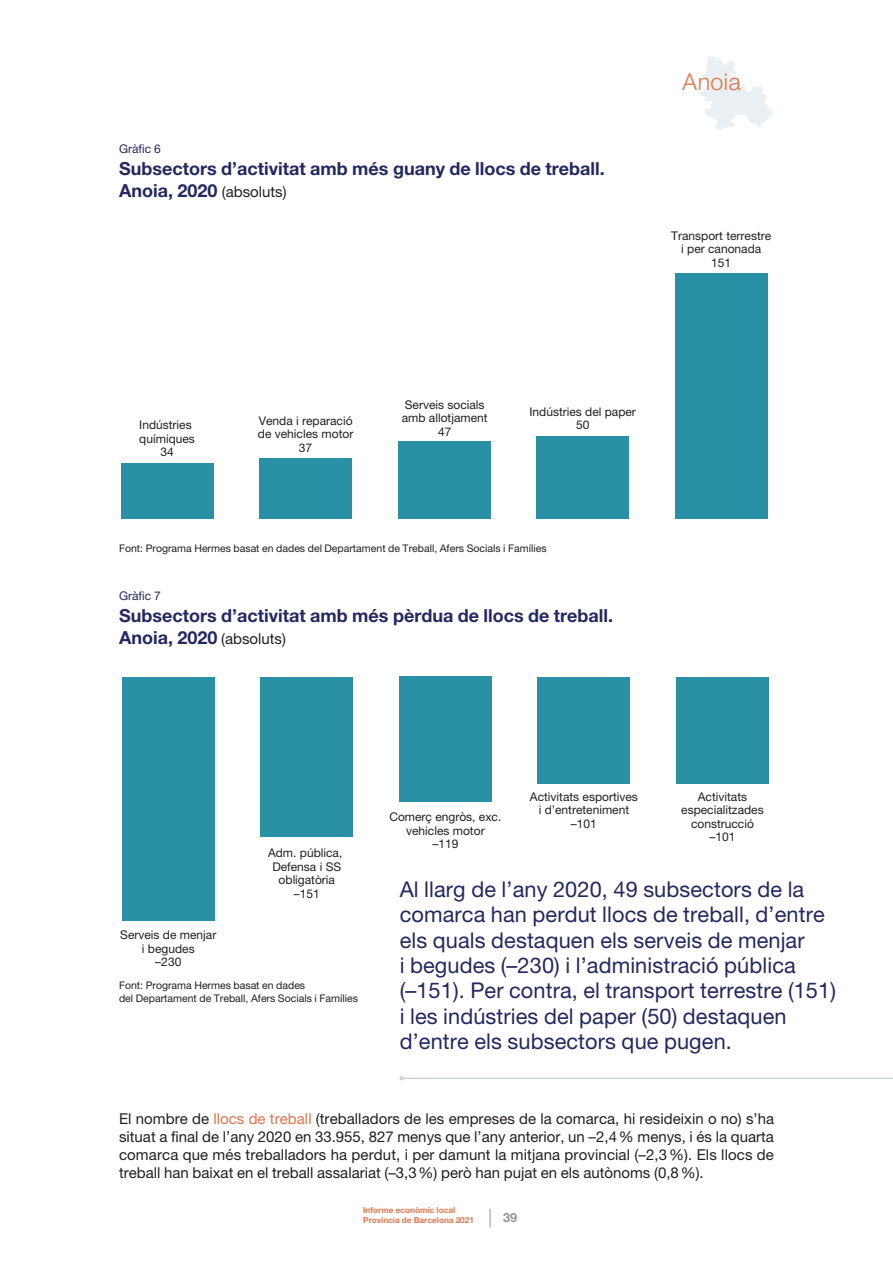
<style>
.page{position:relative;width:893px;height:1263px;background:#fff}
.page>*{position:absolute;margin:0;border:0;box-sizing:border-box;transform-origin:0 0}
.t1{font:300 23.1px "Helvetica Neue LT Std";letter-spacing:.02em;color:#df754a}
.t2{font:21.75px/25.5px "Helvetica Neue LT Std";letter-spacing:.005em;color:#242860}
.t3{font:700 18px/21.6px "Helvetica Neue LT Std";color:#242860}
.t4{font:15px/18px "Helvetica Neue LT Std";color:#231f20;text-align:justify}
.t5{font:700 12.75px "Helvetica Neue LT Std";color:#939598}
.t6{font:12px/13.5px "Helvetica Neue LT Std";color:#231f20;text-align:center}
.t7{font:12px "Helvetica Neue LT Std";color:#242860}
.t8{font:10.5px/12.6px "Helvetica Neue LT Std";color:#231f20}
.t9{font:700 8.25px/9.9px "Helvetica Neue LT Std";color:#df754a}
.s1{font-weight:400;font-size:15px;color:#231f20}
.s2{color:#df754a}
</style>
<div class="page">
<svg style="left:490px;top:1209px;width:1px;height:18px"></svg>
<div style="left:675px;top:273px;width:92px;height:245px;background:#2a90a5"></div>
<div style="left:536px;top:436px;width:93px;height:82px;background:#2a90a5"></div>
<div style="left:398px;top:441px;width:92px;height:77px;background:#2a90a5"></div>
<div style="left:259px;top:458px;width:93px;height:60px;background:#2a90a5"></div>
<div style="left:121px;top:462px;width:92px;height:56px;background:#2a90a5"></div>
<div style="left:676px;top:677px;width:93px;height:106px;background:#2a90a5"></div>
<div style="left:538px;top:677px;width:92px;height:106px;background:#2a90a5"></div>
<div style="left:399px;top:677px;width:93px;height:125px;background:#2a90a5"></div>
<div style="left:261px;top:677px;width:92px;height:159px;background:#2a90a5"></div>
<div style="left:122px;top:677px;width:93px;height:243px;background:#2a90a5"></div>
<hr style="left:403px;top:1078px;width:490px;height:1px;background:#b1c3cb">
<svg style="left:699px;top:56px;width:74px;height:74px"></svg>
<p class="t7" style="left:119px;top:142px;width:43px">Gràfic 6</p>
<p class="t3" style="left:119px;top:158px;width:487px">Subsectors d’activitat amb més guany de llocs de treball.<br>Anoia, 2020 <span class="s1">(absoluts)</span></p>
<h1 class="t1" style="left:683px;top:68px;width:60px">Anoia</h1>
<p class="t6" style="left:671px;top:228px;width:101px">Transport terrestre i per canonada<br>151</p>
<p class="t6" style="left:139px;top:418px;width:57px">Indústries químiques<br>34</p>
<p class="t6" style="left:258px;top:414px;width:97px">Venda i reparació de vehicles motor<br>37</p>
<p class="t6" style="left:402px;top:398px;width:87px">Serveis socials amb allotjament<br>47</p>
<p class="t6" style="left:529px;top:404px;width:108px">Indústries del paper<br>50</p>
<p class="t8" style="left:119px;top:542px;width:429px">Font: Programa Hermes basat en dades del Departament de Treball, Afers Socials i Famílies</p>
<p class="t7" style="left:119px;top:589px;width:43px">Gràfic 7</p>
<p class="t3" style="left:119px;top:605px;width:496px">Subsectors d’activitat amb més pèrdua de llocs de treball.<br>Anoia, 2020 <span class="s1">(absoluts)</span></p>
<p class="t6" style="left:268px;top:846px;width:76px">Adm. pública,<br>Defensa i SS obligatòria –151</p>
<p class="t6" style="left:120px;top:928px;width:98px">Serveis de menjar i begudes<br>–230</p>
<p class="t8" style="left:119px;top:979px;width:240px">Font: Programa Hermes basat en dades<br>del Departament de Treball, Afers Socials i Famílies</p>
<p class="t6" style="left:389px;top:810px;width:114px">Comerç engròs, exc. vehicles motor<br>–119</p>
<p class="t6" style="left:530px;top:789px;width:109px">Activitats esportives i d’entreteniment –101</p>
<p class="t6" style="left:681px;top:789px;width:84px">Activitats especialitzades construcció –101</p>
<p class="t2" style="left:400px;top:876px;width:438px">Al llarg de l’any 2020, 49 subsectors de la comarca han perdut llocs de treball, d’entre els quals destaquen els serveis de menjar<br>i begudes (–230) i l’administració pública (–151). Per contra, el transport terrestre (151) i les indústries del paper (50) destaquen d’entre els subsectors que pugen.</p>
<p class="t4" style="left:119px;top:1109px;width:657px">El nombre de <span class="s2">llocs de treball</span> (treballadors de les empreses de la comarca, hi resideixin o no) s’ha situat a final de l’any 2020 en 33.955, 827 menys que l’any anterior, un –2,4% menys, i és la quarta comarca que més treballadors ha perdut, i per damunt la mitjana provincial (–2,3%). Els llocs de treball han baixat en el treball assalariat (–3,3%) però han pujat en els autònoms (0,8%).</p>
<p class="t9" style="left:363px;top:1205px;width:112px">Informe econòmic local<br>Província de Barcelona 2021</p>
<p class="t5" style="left:503px;top:1209px;width:16px">39</p>
</div>
